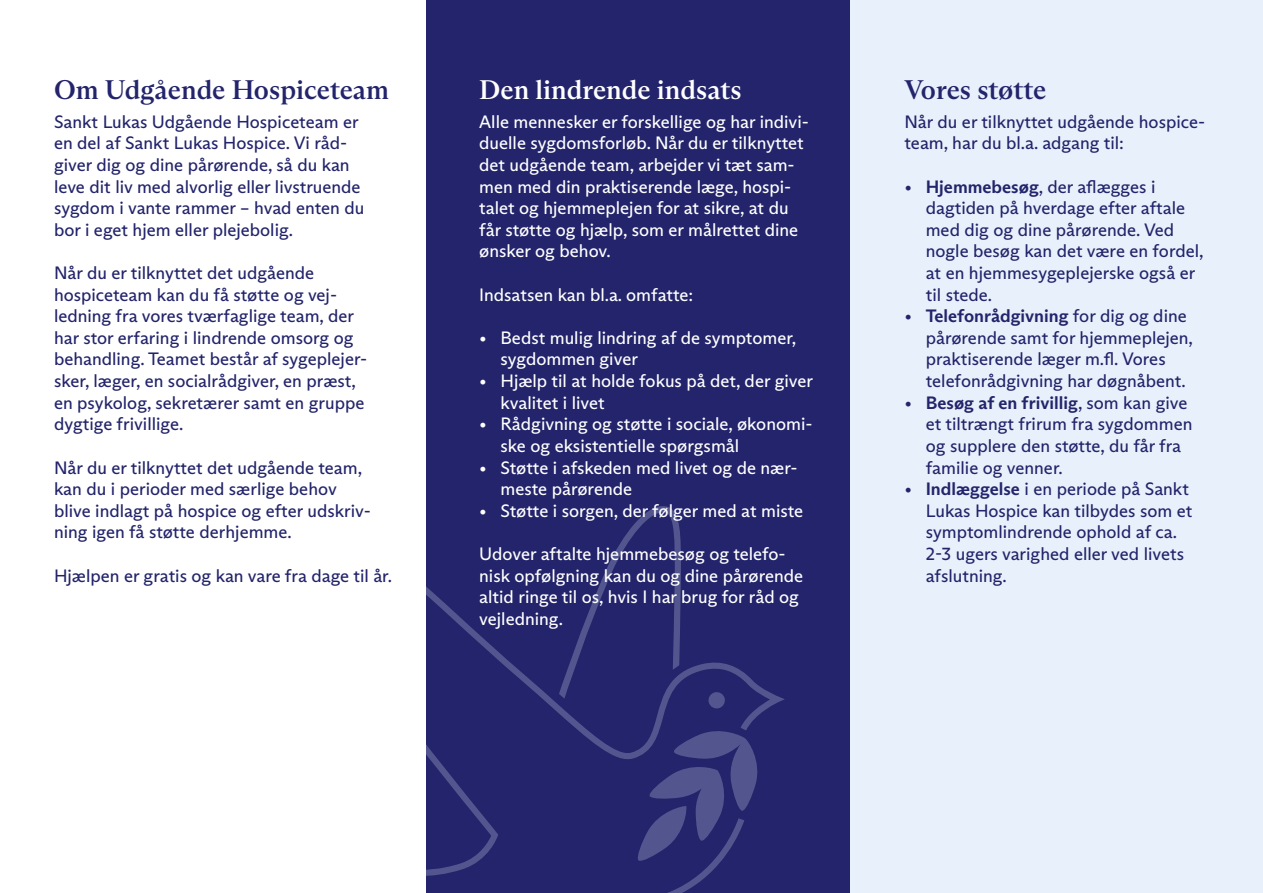
<style>
.page{position:relative;width:1263px;height:893px;background:#fff}
.page>*{position:absolute;margin:0;border:0;box-sizing:border-box;transform-origin:0 0}
.t1{font:500 27px "ABC Arizona Text";color:#23246b}
.t2{font:500 27px "ABC Arizona Text";color:#fff}
.t3{font:18px/21.6px "ABC Arizona Sans";color:#23246b}
.t4{font:18px/21.6px "ABC Arizona Sans";color:#fff}
.s1{font-weight:700}
</style>
<div class="page">
<div style="left:425px;top:0;width:425px;height:893px;background:#23246b"></div>
<svg style="left:425px;top:557px;width:360px;height:336px"></svg>
<svg style="left:708px;top:691px;width:18px;height:18px"></svg>
<svg style="left:559px;top:506px;width:122px;height:193px"></svg>
<svg style="left:636px;top:725px;width:126px;height:138px"></svg>
<div style="left:850px;top:0;width:413px;height:893px;background:#e8f1fb"></div>
<p class="t1" style="left:54px;top:74px;width:337px">Om Udgående Hospiceteam</p>
<p class="t3" style="left:54px;top:111px;width:312px">Sankt Lukas Udgående Hospiceteam er en del af Sankt Lukas Hospice. Vi råd&shy;giver dig og dine pårørende, så du kan leve dit liv med alvorlig eller livstruende sygdom i vante rammer – hvad enten du bor i eget hjem eller plejebolig.</p>
<p class="t3" style="left:54px;top:262px;width:315px">Når du er tilknyttet det udgående hospiceteam kan du få støtte og vej&shy;ledning fra vores tværfaglige team, der har stor erfaring i lindrende omsorg og behandling. Teamet består af sygeplejer&shy;sker, læger, en socialrådgiver, en præst, en psykolog, sekretærer samt en gruppe dygtige frivillige.</p>
<p class="t3" style="left:54px;top:456px;width:318px">Når du er tilknyttet det udgående team, kan du i perioder med særlige behov blive indlagt på hospice og efter udskriv&shy;ning igen få støtte derhjemme.</p>
<p class="t3" style="left:54px;top:564px;width:340px">Hjælpen er gratis og kan vare fra dage til år.</p>
<p class="t2" style="left:479px;top:74px;width:264px">Den lindrende indsats</p>
<p class="t4" style="left:479px;top:111px;width:331px">Alle mennesker er forskellige og har indivi&shy;duelle sygdomsforløb. Når du er tilknyttet det udgående team, arbejder vi tæt sam&shy;men med din praktiserende læge, hospi&shy;talet og hjemmeplejen for at sikre, at du får støtte og hjælp, som er målrettet dine ønsker og behov.</p>
<p class="t4" style="left:479px;top:284px;width:216px">Indsatsen kan bl.a. omfatte:</p>
<p class="t4" style="left:500px;top:327px;width:297px;text-indent:-21px">• Bedst mulig lindring af de symptomer, sygdommen giver</p>
<p class="t4" style="left:500px;top:370px;width:314px;text-indent:-21px">• Hjælp til at holde fokus på det, der giver kvalitet i livet</p>
<p class="t4" style="left:500px;top:413px;width:314px;text-indent:-21px">• Rådgivning og støtte i sociale, økonomi&shy;ske og eksistentielle spørgsmål</p>
<p class="t4" style="left:500px;top:456px;width:298px;text-indent:-21px">• Støtte i afskeden med livet og de nær&shy;meste pårørende</p>
<p class="t4" style="left:479px;top:500px;width:326px">• Støtte i sorgen, der følger med at miste</p>
<p class="t4" style="left:479px;top:543px;width:325px">Udover aftalte hjemmebesøg og telefo&shy;nisk opfølgning kan du og dine pårørende altid ringe til os, hvis I har brug for råd og vejledning.</p>
<p class="t1" style="left:904px;top:74px;width:143px">Vores støtte</p>
<p class="t3" style="left:904px;top:111px;width:302px">Når du er tilknyttet udgående hospice&shy;team, har du bl.a. adgang til:</p>
<p class="t3" style="left:926px;top:176px;width:279px;text-indent:-21px">• <span class="s1">Hjemmebesøg</span>, der aflægges i dagtiden på hverdage efter aftale med dig og dine pårørende. Ved nogle besøg kan det være en fordel, at en hjemmesygeplejerske også er til stede.</p>
<p class="t3" style="left:926px;top:305px;width:269px;text-indent:-21px">• <span class="s1">Telefonrådgivning</span> for dig og dine pårørende samt for hjemmeplejen, praktiserende læger m.fl. Vores telefonrådgivning har døgnåbent.</p>
<p class="t3" style="left:926px;top:392px;width:268px;text-indent:-21px">• <span class="s1">Besøg af en frivillig</span>, som kan give et tiltrængt frirum fra sygdommen og supplere den støtte, du får fra familie og venner.</p>
<p class="t3" style="left:926px;top:478px;width:268px;text-indent:-21px">• <span class="s1">Indlæggelse</span> i en periode på Sankt<br>Lukas Hospice kan tilbydes som et symptomlindrende ophold af ca.<br>2-3 ugers varighed eller ved livets afslutning.</p>
</div>
